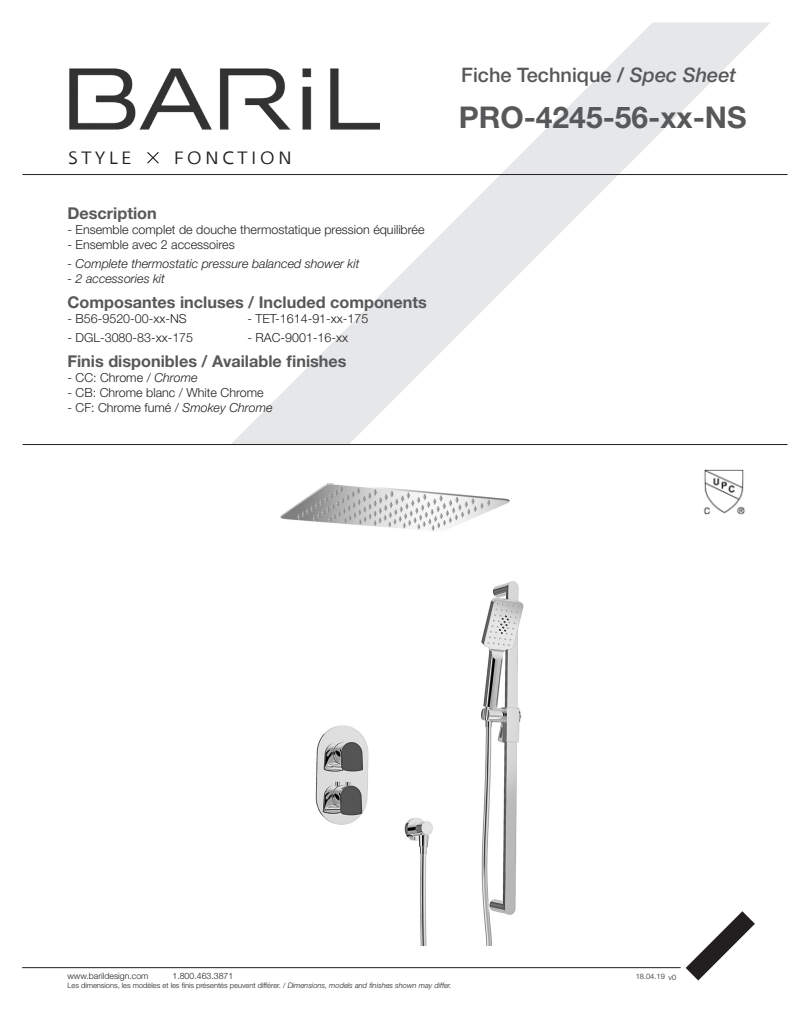
<style>
.page{position:relative;width:810px;height:1035px;background:#fff}
.page>*{position:absolute;margin:0;border:0;box-sizing:border-box;transform-origin:0 0}
.t1{font:700 30px "Helvetica Neue LT Std";color:#57585a}
.t2{font:500 20px "Helvetica Neue LT Std";color:#57585a}
.t3{font:17.75px "Fedra Sans Greek Book TF";letter-spacing:.2em;color:#231f20}
.t4{font:700 16.25px "Helvetica Neue LT Std";color:#57585a}
.t5{font:300 12.5px "Helvetica Neue LT Std";color:#231f20}
.t6{font:italic 300 12.5px "Helvetica Neue LT Std";color:#231f20}
.t7{font:300 8.75px "Helvetica Neue LT Std";color:#231f20}
.t8{font:300 7.5px "Helvetica Neue LT Std";color:#231f20}
.s1{font-style:italic}
</style>
<div class="page">
<svg style="left:231px;top:22px;width:539px;height:422px"></svg>
<img style="left:69px;top:68px;width:313px;height:106px">
<svg style="left:146px;top:151px;width:14px;height:14px"></svg>
<hr style="left:22px;top:174px;width:766px;height:1px;background:#231f20">
<hr style="left:22px;top:444px;width:766px;height:1px;background:#231f20">
<hr style="left:22px;top:967px;width:659px;height:1px;background:#231f20">
<svg style="left:686px;top:911px;width:69px;height:69px"></svg>
<img style="left:703px;top:469px;width:42px;height:46px">
<img style="left:280px;top:483px;width:244px;height:463px">
<h2 class="t2" style="left:461px;top:63px;width:276px">Fiche Technique / <span class="s1">Spec Sheet</span></h2>
<h3 class="t3" style="left:68px;top:148px;width:65px">STYLE</h3>
<h3 class="t3" style="left:174px;top:148px;width:120px">FONCTION</h3>
<p class="t4" style="left:68px;top:204px;width:91px">Description</p>
<p class="t5" style="left:68px;top:222px;width:359px">- Ensemble complet de douche thermostatique pression équilibrée</p>
<p class="t5" style="left:68px;top:237px;width:169px">- Ensemble avec 2 accessoires</p>
<p class="t6" style="left:68px;top:256px;width:293px">- Complete thermostatic pressure balanced shower kit</p>
<p class="t6" style="left:68px;top:271px;width:99px">- 2 accessories kit</p>
<p class="t4" style="left:68px;top:292px;width:361px">Composantes incluses / Included components</p>
<p class="t5" style="left:68px;top:311px;width:121px">- B56-9520-00-xx-NS</p>
<p class="t5" style="left:248px;top:311px;width:122px">- TET-1614-91-xx-175</p>
<p class="t5" style="left:68px;top:330px;width:127px">- DGL-3080-83-xx-175</p>
<p class="t5" style="left:248px;top:330px;width:102px">- RAC-9001-16-xx</p>
<p class="t4" style="left:68px;top:351px;width:281px">Finis disponibles / Available finishes</p>
<p class="t5" style="left:68px;top:370px;width:132px">- CC: Chrome / <span class="s1">Chrome</span></p>
<p class="t5" style="left:68px;top:385px;width:198px">- CB: Chrome blanc / White Chrome</p>
<p class="t5" style="left:68px;top:400px;width:207px">- CF: Chrome fumé / <span class="s1">Smokey Chrome</span></p>
<p class="t1" style="left:459px;top:98px;width:289px">PRO-4245-56-xx-NS</p>
<p class="t7" style="left:68px;top:971px;width:83px">www.barildesign.com</p>
<p class="t7" style="left:172px;top:971px;width:62px">1.800.463.3871</p>
<p class="t8" style="left:636px;top:972px;width:31px">18.04.19</p>
<p class="t8" style="left:68px;top:981px;width:386px">Les dimensions, les modèles et les finis présentés peuvent différer. / <span class="s1">Dimensions, models and finishes shown may differ.</span></p>
<p class="t8" style="left:669px;top:972px;width:9px">v0</p>
</div>
